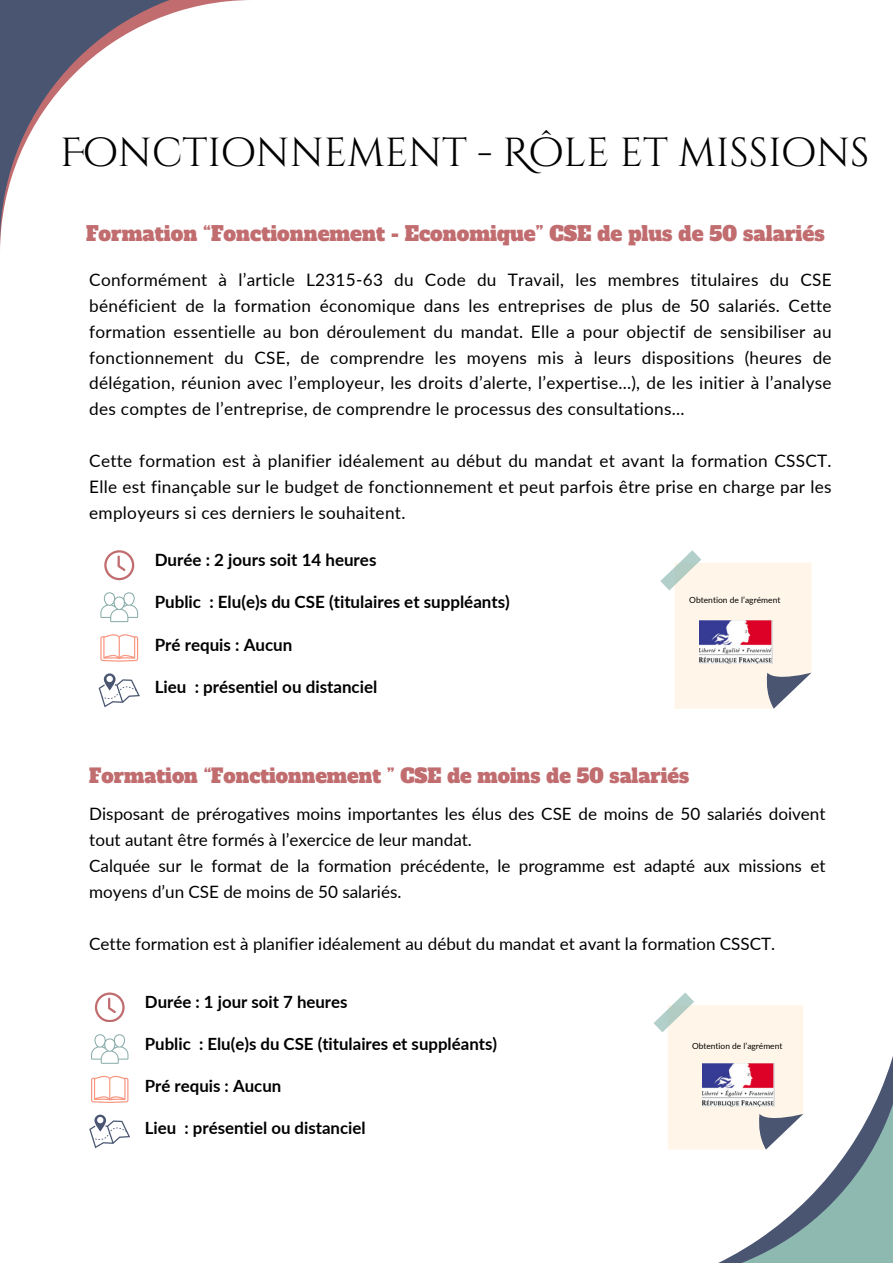
<style>
.page{position:relative;width:893px;height:1264px;background:#fff}
.page>*{position:absolute;margin:0;border:0;box-sizing:border-box;transform-origin:0 0}
.t1{font:40.5px "Cinzel Decorative";color:#000}
.t2{font:19.95px "Alfa Slab One";color:#c16d70}
.t3{font:19.5px "Alfa Slab One";color:#c16d70}
.t4{font:17.25px/25.8px "Lato";letter-spacing:.015em;color:#000;text-align:justify}
.t5{font:17.1px/25.8px "Lato";color:#000}
.t6{font:700 16.95px "Lato";color:#000}
.t7{font:700 16.8px "Lato";color:#000}
.t8{font:8.55px "Lato";color:#000}
.t9{font:8.4px "Lato";color:#000}
</style>
<div class="page">
<svg style="left:0;top:0;width:246px;height:244px"></svg>
<svg style="left:668px;top:1059px;width:224px;height:203px"></svg>
<svg style="left:104px;top:550px;width:30px;height:30px"></svg>
<svg style="left:100px;top:592px;width:38px;height:30px"></svg>
<svg style="left:100px;top:634px;width:38px;height:27px"></svg>
<svg style="left:99px;top:673px;width:41px;height:34px"></svg>
<svg style="left:660px;top:550px;width:151px;height:158px"></svg>
<img style="left:699px;top:620px;width:73px;height:43px">
<svg style="left:95px;top:992px;width:29px;height:29px"></svg>
<svg style="left:91px;top:1034px;width:37px;height:29px"></svg>
<svg style="left:91px;top:1075px;width:37px;height:27px"></svg>
<svg style="left:89px;top:1114px;width:41px;height:34px"></svg>
<svg style="left:653px;top:992px;width:150px;height:157px"></svg>
<img style="left:702px;top:1063px;width:72px;height:43px">
<p class="t1" style="left:60px;top:127px;width:810px">Fonctionnement - Rôle et missions</p>
<p class="t2" style="left:86px;top:220px;width:740px">Formation “Fonctionnement - Economique” CSE de plus de 50 salariés</p>
<p class="t4" style="left:89px;top:266px;width:743px">Conformément à l’article L2315-63 du Code du Travail, les membres titulaires du CSE bénéficient de la formation économique dans les entreprises de plus de 50 salariés. Cette formation essentielle au bon déroulement du mandat. Elle a pour objectif de sensibiliser au fonctionnement du CSE, de comprendre les moyens mis à leurs dispositions (heures de délégation, réunion avec l’employeur, les droits d’alerte, l’expertise...), de les initier à l’analyse des comptes de l’entreprise, de comprendre le processus des consultations...</p>
<p class="t4" style="left:89px;top:447px;width:743px">Cette formation est à planifier idéalement au début du mandat et avant la formation CSSCT.<br>Elle est finançable sur le budget de fonctionnement et peut parfois être prise en charge par les employeurs si ces derniers le souhaitent.</p>
<p class="t6" style="left:155px;top:549px;width:223px">Durée : 2 jours soit 14 heures</p>
<p class="t6" style="left:155px;top:591px;width:357px">Public : Elu(e)s du CSE (titulaires et suppléants)</p>
<p class="t6" style="left:155px;top:633px;width:139px">Pré requis : Aucun</p>
<p class="t6" style="left:155px;top:676px;width:224px">Lieu : présentiel ou distanciel</p>
<p class="t8" style="left:689px;top:595px;width:93px">Obtention de l’agrément</p>
<p class="t3" style="left:89px;top:763px;width:601px">Formation “Fonctionnement ” CSE de moins de 50 salariés</p>
<p class="t5" style="left:89px;top:800px;width:737px">Disposant de prérogatives moins importantes les élus des CSE de moins de 50 salariés doivent tout autant être formés à l’exercice de leur mandat.</p>
<p class="t5" style="left:89px;top:852px;width:737px">Calquée sur le format de la formation précédente, le programme est adapté aux missions et moyens d’un CSE de moins de 50 salariés.</p>
<p class="t5" style="left:89px;top:930px;width:687px">Cette formation est à planifier idéalement au début du mandat et avant la formation CSSCT.</p>
<p class="t7" style="left:145px;top:991px;width:204px">Durée : 1 jour soit 7 heures</p>
<p class="t7" style="left:145px;top:1033px;width:353px">Public : Elu(e)s du CSE (titulaires et suppléants)</p>
<p class="t7" style="left:145px;top:1075px;width:138px">Pré requis : Aucun</p>
<p class="t7" style="left:145px;top:1117px;width:222px">Lieu : présentiel ou distanciel</p>
<p class="t9" style="left:692px;top:1041px;width:92px">Obtention de l’agrément</p>
</div>
